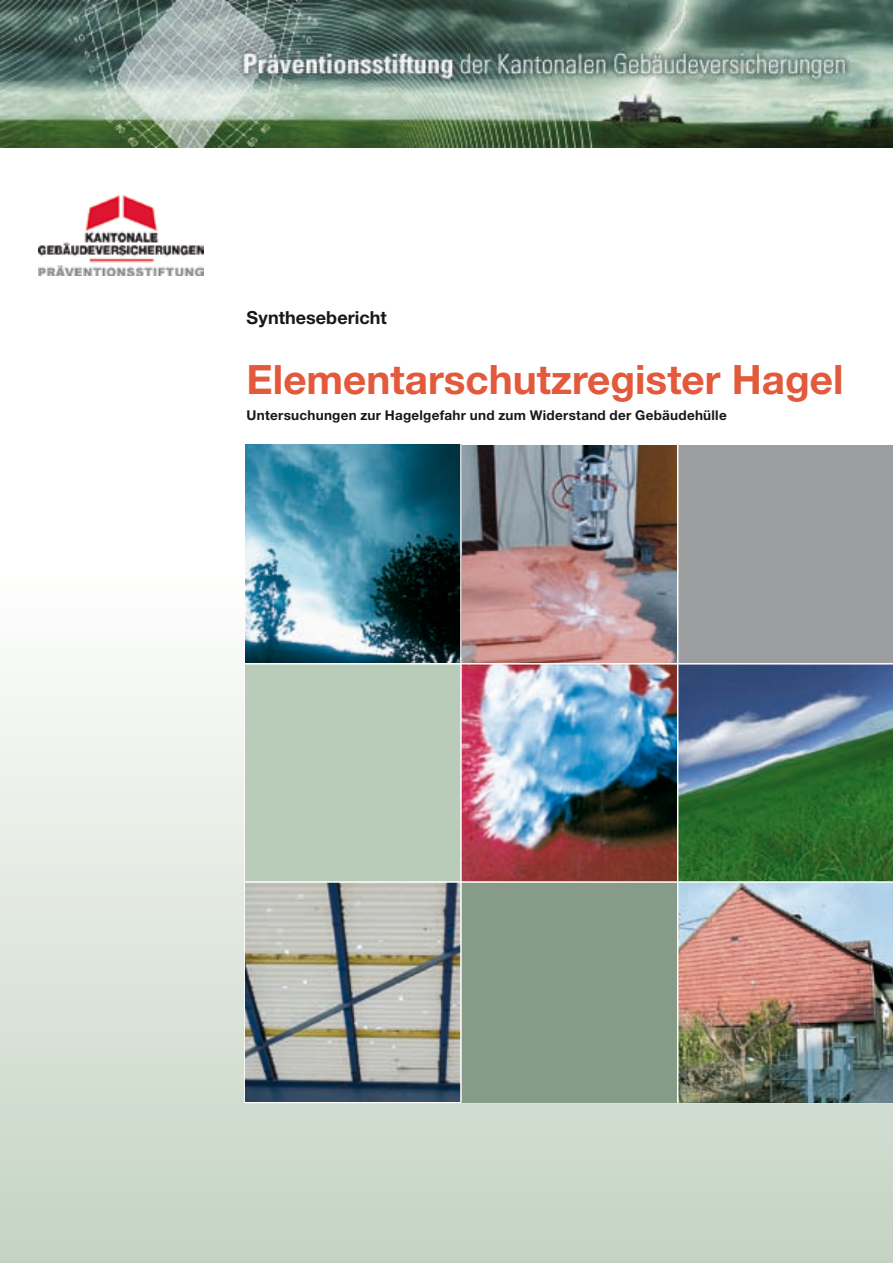
<style>
.page{position:relative;width:893px;height:1263px;background:#fff}
.page>*{position:absolute;margin:0;border:0;box-sizing:border-box;transform-origin:0 0}
.t1{font:700 40.5px "Helvetica Neue";color:#e3593c}
.t2{font:700 18px "Helvetica Neue";letter-spacing:.005em;color:#1a171c}
.t3{font:700 13.5px "Helvetica Neue";letter-spacing:.02em;color:#1a171c}
</style>
<div class="page">
<div style="left:0;top:553px;width:893px;height:710px;background:linear-gradient(to bottom,#fff,#c4d3c3)"></div>
<hr style="left:244px;top:1102px;width:649px;height:1px;background:#fff">
<hr style="left:244px;top:444px;width:2px;height:659px;background:#fff">
<img style="left:245px;top:883px;width:215px;height:219px">
<img style="left:246px;top:445px;width:431px;height:218px">
<img style="left:462px;top:664px;width:431px;height:217px">
<img style="left:678px;top:883px;width:215px;height:219px">
<div style="left:461px;top:882px;width:216px;height:220px;background:#869b88"></div>
<div style="left:677px;top:445px;width:216px;height:218px;background:#9d9ea0"></div>
<div style="left:246px;top:663px;width:215px;height:219px;background:#b9ccb9"></div>
<hr style="left:244px;top:881px;width:649px;height:2px;background:#fff">
<hr style="left:677px;top:445px;width:1px;height:658px;background:#fff">
<hr style="left:244px;top:663px;width:649px;height:1px;background:#fff">
<hr style="left:460px;top:444px;width:2px;height:658px;background:#fff">
<img style="left:0;top:0;width:893px;height:148px">
<img style="left:38px;top:196px;width:165px;height:79px">
<h2 class="t2" style="left:247px;top:306px;width:142px">Synthesebericht</h2>
<h1 class="t1" style="left:247px;top:355px;width:598px">Elementarschutzregister Hagel</h1>
<p class="t3" style="left:247px;top:407px;width:482px">Untersuchungen zur Hagelgefahr und zum Widerstand der Gebäudehülle</p>
</div>
